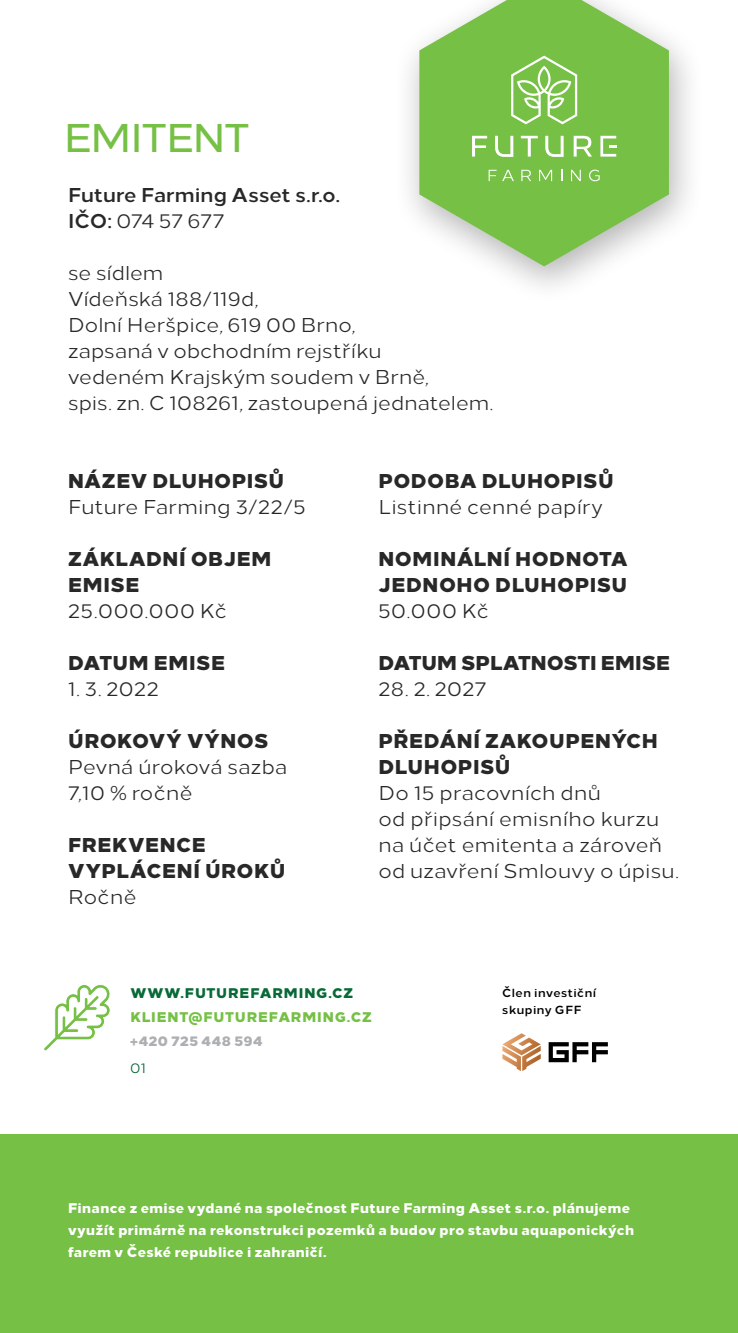
<style>
.page{position:relative;width:738px;height:1333px;background:#fff}
.page>*{position:absolute;margin:0;border:0;box-sizing:border-box;transform-origin:0 0}
.t1{font:500 40px "Loew";letter-spacing:-.03em;color:#75c045}
.Vychozi_text{font:20px/26px "Loew";letter-spacing:.01em;color:#292829}
.Vychozi_text-2{font:800 20px/26px "Loew";letter-spacing:.02em;color:#292829}
.Vychozi_text-3{font:700 20px "Loew";letter-spacing:.005em;color:#292829}
.Vychozi_text-4{font:800 20px "Loew";color:#292829}
.Vychozi_text-5{font:20px "Loew";letter-spacing:.04em;color:#292829}
.Styl_odstavce1{font:800 14px "Loew";letter-spacing:.03em;color:#fff}
.Vychozi_text-6{font:800 14px "Loew";letter-spacing:.06em;color:#75c045}
.Vychozi_text-7{font:800 14px "Loew";letter-spacing:.065em;color:#076a37}
.Vychozi_text-8{font:800 14px "Loew";letter-spacing:.045em;color:#adafb2}
.Vychozi_text-9{font:14px "Loew";color:#076a37}
.t2{font:700 11.8px/17.6px "Loew";letter-spacing:.045em;color:#000}
.s1{font-weight:700}
</style>
<div class="page">
<div style="left:392px;top:0;width:313px;height:305px;background:#000;opacity:.3"></div>
<svg style="left:419px;top:0;width:249px;height:266px;background:#90ca6b"></svg>
<svg style="left:488px;top:170px;width:8px;height:11px"></svg>
<svg style="left:502px;top:170px;width:11px;height:11px"></svg>
<svg style="left:521px;top:170px;width:10px;height:11px"></svg>
<svg style="left:538px;top:170px;width:13px;height:11px"></svg>
<svg style="left:570px;top:170px;width:10px;height:11px"></svg>
<svg style="left:588px;top:169px;width:11px;height:12px"></svg>
<svg style="left:471px;top:136px;width:15px;height:21px"></svg>
<svg style="left:520px;top:136px;width:17px;height:21px"></svg>
<svg style="left:573px;top:136px;width:18px;height:21px"></svg>
<svg style="left:494px;top:136px;width:19px;height:21px"></svg>
<svg style="left:545px;top:136px;width:18px;height:21px"></svg>
<svg style="left:600px;top:136px;width:15px;height:21px"></svg>
<svg style="left:510px;top:56px;width:66px;height:68px;background:#95ce70"></svg>
<div style="left:0;top:1134px;width:737px;height:198px;background:#75c045"></div>
<svg style="left:43px;top:984px;width:68px;height:67px"></svg>
<svg style="left:502px;top:1033px;width:38px;height:38px"></svg>
<svg style="left:548px;top:1042px;width:59px;height:20px"></svg>
<p class="t1" style="left:64px;top:106px;width:187px">EMITENT</p>
<p class="Vychozi_text-3" style="left:68px;top:179px;width:273px">Future Farming Asset s.r.o.</p>
<p class="Vychozi_text" style="left:68px;top:206px;width:157px"><span class="s1">IČO:</span> 074 57 677</p>
<p class="Vychozi_text" style="left:68px;top:258px;width:289px">se sídlem<br>Vídeňská 188/119d,<br>Dolní Heršpice, 619 00 Brno,</p>
<p class="Vychozi_text" style="left:68px;top:336px;width:315px">zapsaná v obchodním rejstříku</p>
<p class="Vychozi_text" style="left:68px;top:362px;width:362px">vedeném Krajským soudem v Brně,</p>
<p class="Vychozi_text" style="left:68px;top:388px;width:426px">spis. zn. C 108261, zastoupená jednatelem.</p>
<p class="Vychozi_text-2" style="left:68px;top:466px;width:217px">NÁZEV DLUHOPISŮ</p>
<p class="Vychozi_text" style="left:68px;top:492px;width:239px">Future Farming 3/22/5</p>
<p class="Vychozi_text-2" style="left:68px;top:544px;width:204px">ZÁKLADNÍ OBJEM<br>EMISE</p>
<p class="Vychozi_text-5" style="left:68px;top:595px;width:160px">25.000.000 Kč</p>
<p class="Vychozi_text-2" style="left:68px;top:648px;width:158px">DATUM EMISE</p>
<p class="Vychozi_text" style="left:68px;top:674px;width:92px">1. 3. 2022</p>
<p class="Vychozi_text-2" style="left:68px;top:726px;width:201px">ÚROKOVÝ VÝNOS</p>
<p class="Vychozi_text" style="left:68px;top:752px;width:220px">Pevná úroková sazba<br>7,10 % ročně</p>
<p class="Vychozi_text-2" style="left:68px;top:830px;width:218px">FREKVENCE<br>VYPLÁCENÍ ÚROKŮ</p>
<p class="Vychozi_text" style="left:68px;top:882px;width:70px">Ročně</p>
<p class="Vychozi_text-2" style="left:378px;top:466px;width:236px">PODOBA DLUHOPISŮ</p>
<p class="Vychozi_text" style="left:378px;top:492px;width:226px">Listinné cenné papíry</p>
<p class="Vychozi_text-2" style="left:378px;top:544px;width:250px">NOMINÁLNÍ HODNOTA</p>
<p class="Vychozi_text-2" style="left:378px;top:570px;width:250px">JEDNOHO DLUHOPISU</p>
<p class="Vychozi_text" style="left:378px;top:596px;width:112px">50.000 Kč</p>
<p class="Vychozi_text-4" style="left:378px;top:646px;width:293px">DATUM SPLATNOSTI EMISE</p>
<p class="Vychozi_text" style="left:378px;top:674px;width:109px">28. 2. 2027</p>
<p class="Vychozi_text-2" style="left:378px;top:726px;width:281px">PŘEDÁNÍ ZAKOUPENÝCH</p>
<p class="Vychozi_text-2" style="left:378px;top:752px;width:133px">DLUHOPISŮ</p>
<p class="Vychozi_text" style="left:378px;top:778px;width:301px">Do 15 pracovních dnů<br>od připsání emisního kurzu na účet emitenta a zároveň od uzavření Smlouvy o úpisu.</p>
<p class="Vychozi_text-7" style="left:130px;top:981px;width:224px">WWW.FUTUREFARMING.CZ</p>
<p class="Vychozi_text-6" style="left:130px;top:1005px;width:243px">KLIENT@FUTUREFARMING.CZ</p>
<p class="Vychozi_text-8" style="left:130px;top:1029px;width:134px">+420 725 448 594</p>
<p class="Vychozi_text-9" style="left:130px;top:1056px;width:17px">01</p>
<p class="t2" style="left:502px;top:982px;width:95px">Člen investiční skupiny GFF</p>
<p class="Styl_odstavce1" style="left:68px;top:1196px;width:563px">Finance z emise vydané na společnost Future Farming Asset s.r.o. plánujeme</p>
<p class="Styl_odstavce1" style="left:68px;top:1218px;width:567px">využít primárně na rekonstrukci pozemků a budov pro stavbu aquaponických</p>
<p class="Styl_odstavce1" style="left:68px;top:1240px;width:260px">farem v České republice i zahraničí.</p>
</div>
